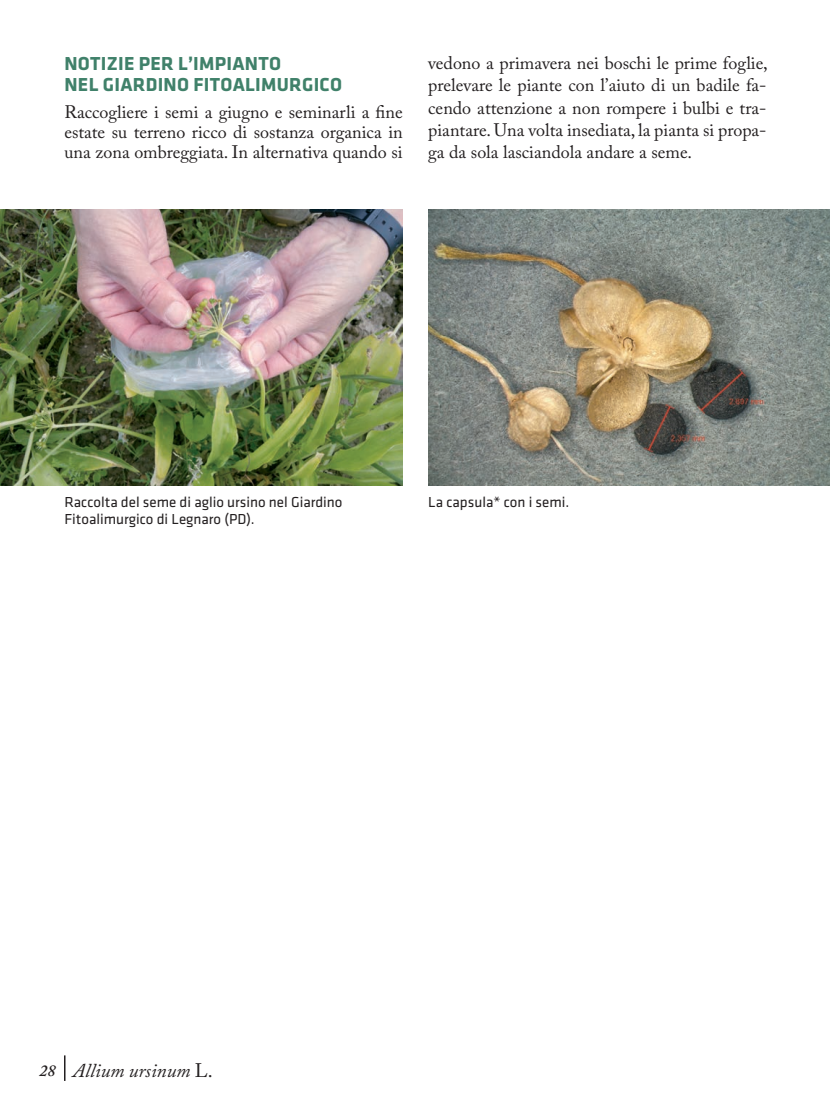
<style>
.page{position:relative;width:830px;height:1107px;background:#fff}
.page>*{position:absolute;margin:0;border:0;box-sizing:border-box;transform-origin:0 0}
.t1{font:700 19.5px/21.5px "Klavika";letter-spacing:.015em;color:#40816a}
.t2{font:italic 19.5px "Adobe Caslon Pro";color:#231f20}
.t3{font:18px/22.2px "Adobe Caslon Pro";color:#231f20;text-align:justify}
.t4{font:15px "Klavika";color:#231f20}
.s1{font-weight:600;font-size:16.5px}
.s2{font-style:normal}
</style>
<div class="page">
<svg style="left:64px;top:1055px;width:1px;height:26px"></svg>
<img style="left:428px;top:209px;width:401px;height:276px">
<img style="left:0;top:209px;width:402px;height:276px">
<p class="t1" style="left:64px;top:54px;width:279px">NOTIZIE PER L’IMPIANTO<br>NEL GIARDINO FITOALIMURGICO</p>
<p class="t3" style="left:64px;top:104px;width:340px;line-height:20px">Raccogliere i semi a giugno e seminarli a fine estate su terreno ricco di sostanza organica in una zona ombreggiata. In alternativa quando si</p>
<p class="t3" style="left:428px;top:54px;width:341px">vedono a primavera nei boschi le prime foglie, prelevare le piante con l’aiuto di un badile fa&shy;cendo attenzione a non rompere i bulbi e tra&shy;piantare. Una volta insediata, la pianta si propa&shy;ga da sola lasciandola andare a seme.</p>
<p class="t4" style="left:64px;top:497px;width:279px">Raccolta del seme di aglio ursino nel Giardino</p>
<p class="t4" style="left:428px;top:497px;width:142px">La capsula* con i semi.</p>
<p class="t4" style="left:64px;top:513px;width:192px">Fitoalimurgico di Legnaro (PD).</p>
<p class="t2" style="left:39px;top:1064px;width:175px"><span class="s1">28</span> Allium ursinum <span class="s2">L.</span></p>
</div>
